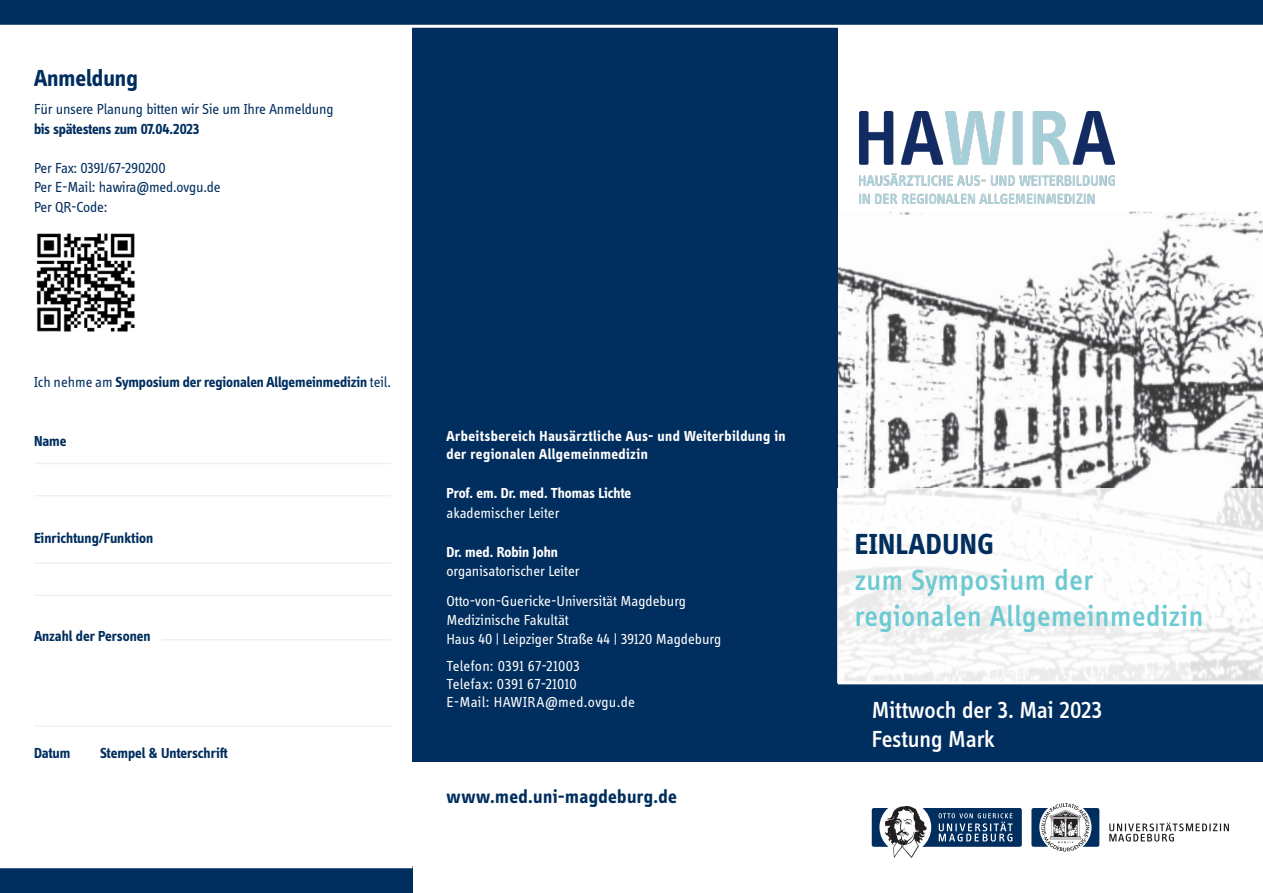
<style>
.page{position:relative;width:1263px;height:893px;background:#fff}
.page>*{position:absolute;margin:0;border:0;box-sizing:border-box;transform-origin:0 0}
.t1{font:500 30px "Info Display OT";letter-spacing:.02em;color:#6ccad3}
.t2{font:700 30px "Info Display OT";letter-spacing:.02em;color:#002e5e}
.t3{font:500 24px "Info Display OT";color:#fff}
.t4{font:700 24px "Info Display OT";color:#002e5e}
.t5{font:700 19.5px "Info Display OT";letter-spacing:.02em;color:#002e5e}
.t6{font:700 15px "Info Display OT";letter-spacing:-.005em;color:#002e5e}
.t7{font:15px "Info Display OT";color:#fff}
.t8{font:15px "Info Display OT";letter-spacing:-.01em;color:#002e5e}
.t9{font:700 15px/18px "Info Display OT";letter-spacing:.025em;color:#fff}
.t10{font:15px "Info Display OT";letter-spacing:.02em;color:#fff}
.t11{font:700 15px "Info Display OT";letter-spacing:-.005em;color:#fff}
.t12{font:15px "Info Display OT";letter-spacing:-.03em;color:#002e5e}
.t13{font:700 15px "Info Display OT";color:#fff}
.s1{font-weight:400}
</style>
<div class="page">
<img style="left:838px;top:212px;width:425px;height:276px">
<div style="left:412px;top:0;width:426px;height:762px;background:#002e5e"></div>
<svg style="left:838px;top:488px;width:425px;height:193px"></svg>
<div style="left:838px;top:683px;width:425px;height:79px;background:#002e5e"></div>
<div style="left:0;top:0;width:1263px;height:26px;background:#002e5e"></div>
<div style="left:0;top:867px;width:412px;height:26px;background:#002e5e"></div>
<hr style="left:0;top:865px;width:412px;height:3px;background:#fff">
<hr style="left:838px;top:681px;width:425px;height:3px;background:#fff">
<hr style="left:0;top:25px;width:1263px;height:3px;background:#fff">
<svg style="left:872px;top:806px;width:150px;height:52px"></svg>
<svg style="left:1031px;top:803px;width:68px;height:49px"></svg>
<svg style="left:1109px;top:822px;width:120px;height:19px"></svg>
<img style="left:859px;top:112px;width:255px;height:91px">
<hr style="left:34px;top:463px;width:357px;height:1px;background:#002e5e">
<hr style="left:34px;top:495px;width:357px;height:1px;background:#002e5e">
<hr style="left:34px;top:562px;width:357px;height:2px;background:#002e5e">
<hr style="left:34px;top:595px;width:357px;height:1px;background:#002e5e">
<hr style="left:162px;top:639px;width:229px;height:1px;background:#002e5e">
<hr style="left:34px;top:725px;width:357px;height:2px;background:#002e5e">
<img style="left:36px;top:233px;width:99px;height:99px">
<p class="t4" style="left:34px;top:64px;width:105px">Anmeldung</p>
<p class="t8" style="left:34px;top:101px;width:301px">Für unsere Planung bitten wir Sie um Ihre Anmeldung</p>
<p class="t6" style="left:34px;top:120px;width:167px">bis spätestens zum 07.04.2023</p>
<p class="t12" style="left:34px;top:159px;width:133px">Per Fax: 0391/67-290200</p>
<p class="t8" style="left:34px;top:179px;width:188px">Per E-Mail: hawira@med.ovgu.de</p>
<p class="t8" style="left:34px;top:198px;width:75px">Per QR-Code:</p>
<p class="t6" style="left:34px;top:373px;width:359px"><span class="s1">Ich nehme am</span> Symposium der regionalen Allgemeinmedizin <span class="s1">teil.</span></p>
<p class="t6" style="left:34px;top:432px;width:34px">Name</p>
<p class="t6" style="left:34px;top:529px;width:121px">Einrichtung/Funktion</p>
<p class="t6" style="left:34px;top:627px;width:118px">Anzahl der Personen</p>
<p class="t6" style="left:34px;top:744px;width:38px">Datum</p>
<p class="t6" style="left:100px;top:744px;width:129px">Stempel &amp; Unterschrift</p>
<p class="t9" style="left:446px;top:427px;width:341px">Arbeitsbereich Hausärztliche Aus- und Weiterbildung in der regionalen Allgemeinmedizin</p>
<p class="t11" style="left:446px;top:484px;width:186px">Prof. em. Dr. med. Thomas Lichte</p>
<p class="t7" style="left:446px;top:504px;width:115px">akademischer Leiter</p>
<p class="t13" style="left:446px;top:543px;width:113px">Dr. med. Robin John</p>
<p class="t7" style="left:446px;top:562px;width:135px">organisatorischer Leiter</p>
<p class="t7" style="left:446px;top:592px;width:241px">Otto-von-Guericke-Universität Magdeburg</p>
<p class="t7" style="left:446px;top:611px;width:124px">Medizinische Fakultät</p>
<p class="t7" style="left:446px;top:630px;width:276px">Haus 40 | Leipziger Straße 44 | 39120 Magdeburg</p>
<p class="t10" style="left:446px;top:657px;width:135px">Telefon: 0391 67-21003</p>
<p class="t10" style="left:446px;top:675px;width:132px">Telefax: 0391 67-21010</p>
<p class="t10" style="left:446px;top:693px;width:190px">E-Mail: HAWIRA@med.ovgu.de</p>
<p class="t5" style="left:446px;top:785px;width:232px">www.med.uni-magdeburg.de</p>
<p class="t2" style="left:855px;top:526px;width:141px">EINLADUNG</p>
<p class="t1" style="left:855px;top:562px;width:240px">zum Symposium der</p>
<p class="t1" style="left:855px;top:598px;width:350px">regionalen Allgemeinmedizin</p>
<p class="t3" style="left:872px;top:696px;width:232px">Mittwoch der 3. Mai 2023</p>
<p class="t3" style="left:872px;top:724px;width:125px">Festung Mark</p>
</div>
